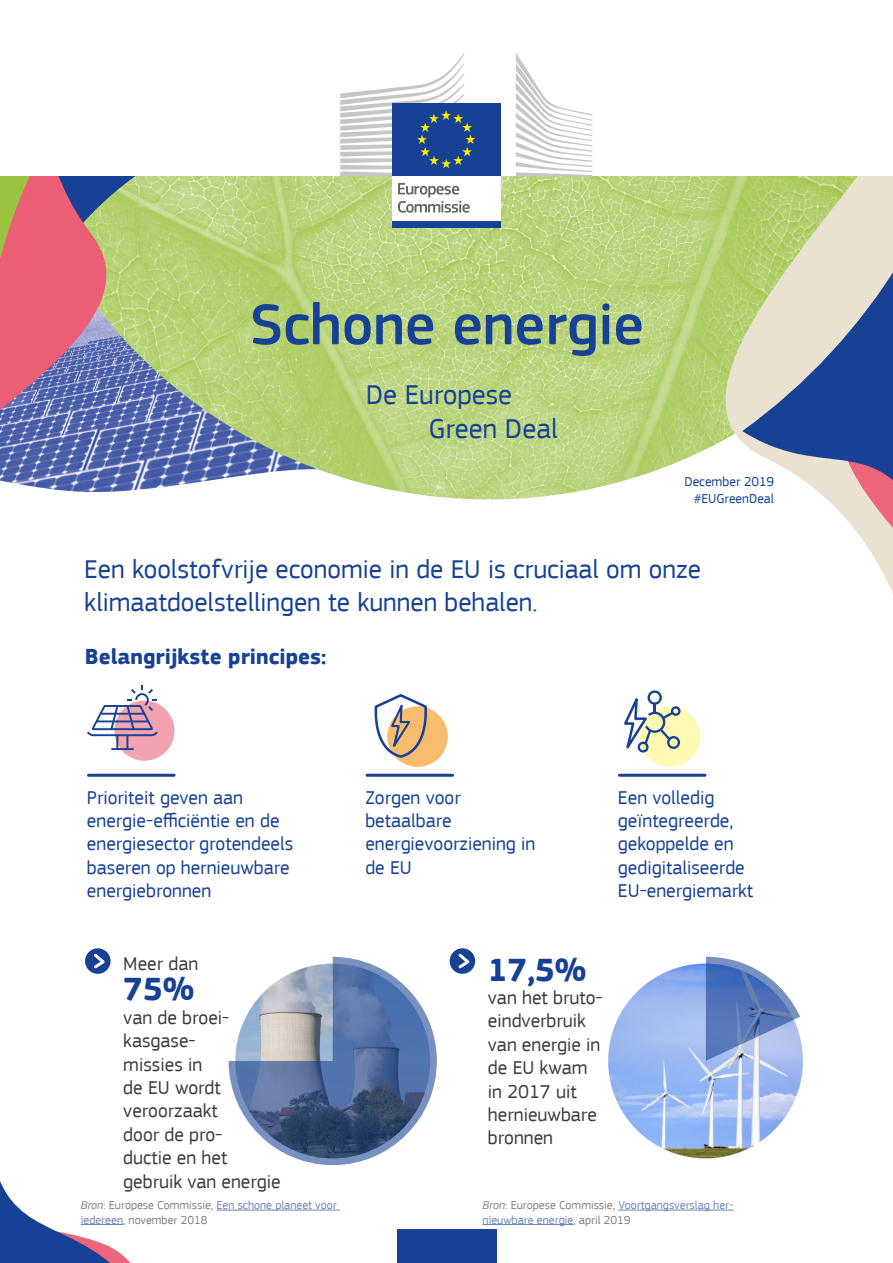
<style>
.page{position:relative;width:893px;height:1263px;background:#fff}
.page>*{position:absolute;margin:0;border:0;box-sizing:border-box;transform-origin:0 0}
.Main_Title{font:500 60px "EC Square Sans Pro";color:#164194}
.t1{font:700 33px "EC Square Sans Pro";color:#164194}
.Main_Subtitle{font:28.5px "EC Square Sans Pro";color:#164194}
.Intro{font:27px/32.4px "EC Square Sans Pro";color:#164194}
.Title__1{font:700 22.5px "EC Square Sans Pro";color:#164194}
.t2{font:19.5px/23.4px "EC Square Sans Pro";color:#164194}
.t3{font:19.5px/23.4px "EC Square Sans Pro";color:#3c3c3b}
.Date{font:13.5px "EC Square Sans Pro";color:#164194}
.Source{font:12px/14.4px "EC Square Sans Pro";color:#6b84b9}
.Source-2{font:12px/14.4px "EC Square Sans Pro";color:#818080}
.s1{font-style:italic}
.s2{color:#6b84b9}
.s3{font-style:italic;color:#818080}
.s4{color:#818080}
</style>
<div class="page">
<svg style="left:0;top:1181px;width:131px;height:82px"></svg>
<img style="left:0;top:176px;width:643px;height:323px">
<svg style="left:643px;top:176px;width:250px;height:418px"></svg>
<svg style="left:742px;top:259px;width:151px;height:278px"></svg>
<svg style="left:0;top:176px;width:240px;height:265px;background:#a3bb89"></svg>
<svg style="left:0;top:176px;width:139px;height:241px;background:#a68493"></svg>
<svg style="left:0;top:176px;width:113px;height:123px;background:#c66e74"></svg>
<div style="left:397px;top:1229px;width:100px;height:34px;background:#164194"></div>
<div style="left:392px;top:174px;width:108px;height:48px;background:#fff"></div>
<div style="left:392px;top:104px;width:108px;height:72px;background:#164194"></div>
<svg style="left:340px;top:53px;width:135px;height:123px"></svg>
<div style="left:392px;top:221px;width:108px;height:6px;background:#164194"></div>
<svg style="left:516px;top:53px;width:76px;height:123px"></svg>
<svg style="left:398px;top:183px;width:72px;height:30px"></svg>
<svg style="left:85px;top:948px;width:26px;height:26px"></svg>
<svg style="left:91px;top:951px;width:17px;height:20px"></svg>
<div style="left:450px;top:948px;width:25px;height:26px;background:#164194;border-radius:50%"></div>
<svg style="left:458px;top:951px;width:15px;height:20px"></svg>
<svg style="left:229px;top:957px;width:208px;height:208px"></svg>
<hr style="left:88px;top:774px;width:86px;height:3px;background:#164194">
<hr style="left:619px;top:774px;width:86px;height:3px;background:#164194">
<hr style="left:367px;top:774px;width:86px;height:3px;background:#164194">
<svg style="left:114px;top:700px;width:61px;height:61px"></svg>
<svg style="left:87px;top:685px;width:71px;height:65px"></svg>
<div style="left:387px;top:706px;width:61px;height:61px;background:#f8bc6e;border-radius:50%"></div>
<svg style="left:374px;top:694px;width:55px;height:65px"></svg>
<div style="left:640px;top:706px;width:60px;height:61px;background:#fff9b3;border-radius:50%"></div>
<svg style="left:624px;top:690px;width:56px;height:71px"></svg>
<img style="left:608px;top:963px;width:195px;height:195px;border-radius:97px">
<svg style="left:706px;top:957px;width:94px;height:104px"></svg>
<hr style="left:216px;top:1210px;width:124px;height:1px;background:#6b84b9">
<hr style="left:81px;top:1224px;width:42px;height:1px;background:#6b84b9">
<hr style="left:618px;top:1210px;width:116px;height:1px;background:#6b84b9">
<hr style="left:483px;top:1224px;width:90px;height:1px;background:#6b84b9">
<p class="Main_Title" style="left:250px;top:289px;width:395px">Schone energie</p>
<p class="Main_Subtitle" style="left:366px;top:378px;width:148px">De Europese</p>
<p class="Main_Subtitle" style="left:428px;top:412px;width:131px">Green Deal</p>
<p class="Date" style="left:684px;top:473px;width:91px">December 2019</p>
<p class="Date" style="left:694px;top:490px;width:82px">#EUGreenDeal</p>
<p class="Intro" style="left:84px;top:553px;width:618px">Een koolstofvrije economie in de EU is cruciaal om onze klimaatdoelstellingen te kunnen behalen.</p>
<p class="Title__1" style="left:85px;top:643px;width:243px">Belangrijkste principes:</p>
<p class="t2" style="left:87px;top:785px;width:208px">Prioriteit geven aan energie-efficiëntie en de energiesector grotendeels baseren op hernieuwbare energiebronnen</p>
<p class="t2" style="left:618px;top:785px;width:137px">Een volledig geïntegreerde, gekoppelde en gedigitaliseerde<br>EU-energiemarkt</p>
<p class="t2" style="left:365px;top:785px;width:172px">Zorgen voor betaalbare energievoorziening in de EU</p>
<p class="t3" style="left:123px;top:952px;width:76px">Meer dan</p>
<p class="t1" style="left:123px;top:970px;width:72px">75%</p>
<p class="t3" style="left:123px;top:1006px;width:159px">van de broei&shy;kasgase-<br>missies in<br>de EU wordt veroorzaakt<br>door de pro-<br>ductie en het gebruik van energie</p>
<p class="t1" style="left:488px;top:950px;width:100px">17,5%</p>
<p class="t3" style="left:488px;top:986px;width:116px">van het bruto&shy;eindverbruik van energie in de EU kwam in 2017 uit hernieuwbare bronnen</p>
<p class="Source-2" style="left:81px;top:1198px;width:258px"><span class="s1">Bron</span>: Europese Commissie, <span class="s2">Een schone planeet voor iedereen</span>, november 2018</p>
<p class="Source" style="left:483px;top:1198px;width:252px"><span class="s3">Bron</span><span class="s4">: Europese Commissie,</span> Voortgangsverslag her&shy;nieuwbare energie<span class="s4">, april 2019</span></p>
</div>
